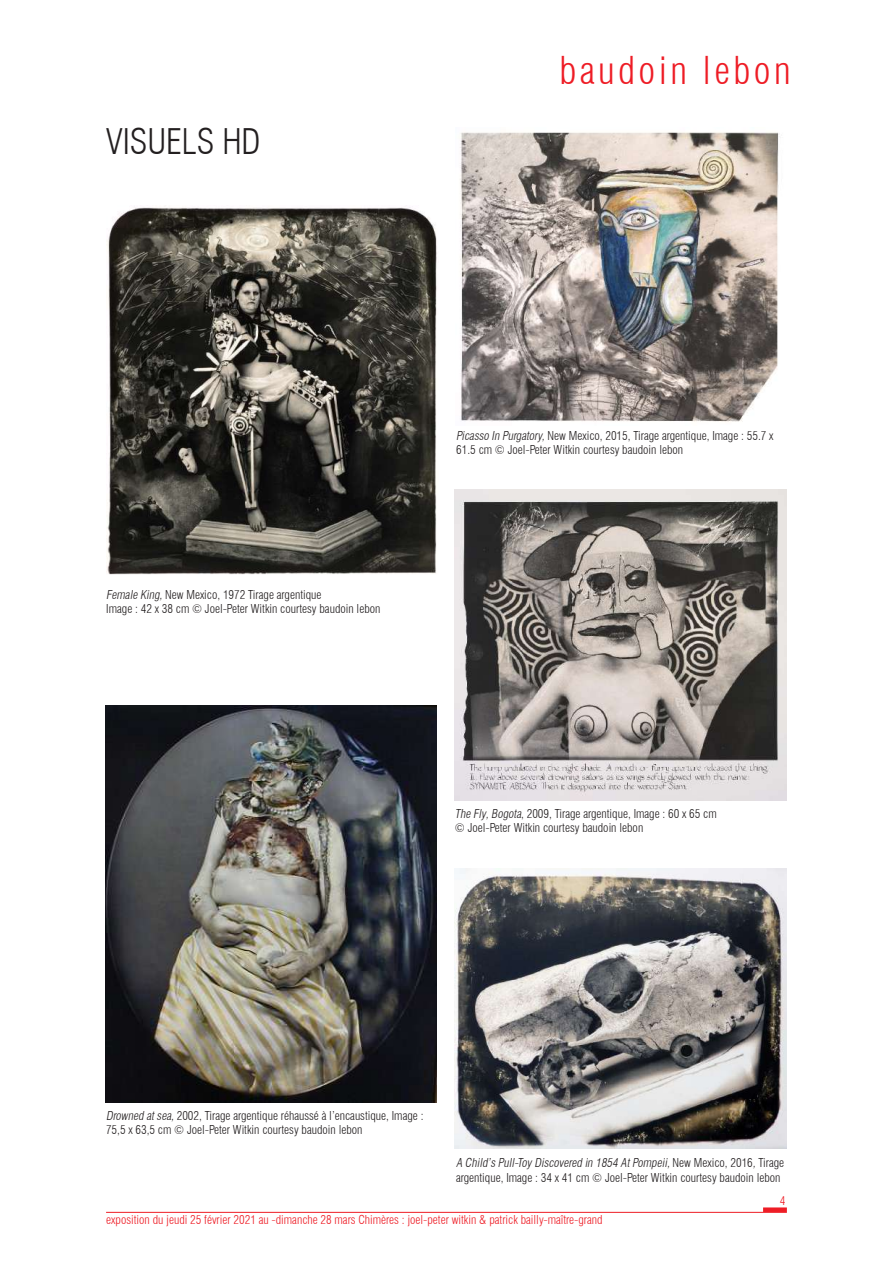
<style>
.page{position:relative;width:893px;height:1263px;background:#fff}
.page>*{position:absolute;margin:0;border:0;box-sizing:border-box;transform-origin:0 0}
.t1{font:300 condensed 37.5px "Swiss 721 BT";letter-spacing:.09em;color:#ee1c25}
.t2{font:300 condensed 34.5px "Swiss 721 BT";color:#231f20}
.t3{font:300 condensed 12px/14.4px "Swiss 721 BT";color:#231f20}
.t4{font:300 condensed 12px "Swiss 721 BT";color:#ee1c25}
.s1{font-style:italic}
</style>
<div class="page">
<hr style="left:106px;top:1212px;width:681px;height:1px;background:#ee1c25">
<div style="left:763px;top:1207px;width:24px;height:5px;background:#ee1c25"></div>
<img style="left:455px;top:490px;width:331px;height:310px">
<img style="left:460px;top:132px;width:319px;height:290px">
<img style="left:455px;top:868px;width:331px;height:280px">
<img style="left:106px;top:706px;width:331px;height:396px">
<img style="left:107px;top:207px;width:330px;height:368px">
<h2 class="t2" style="left:106px;top:121px;width:156px">VISUELS HD</h2>
<h1 class="t1" style="left:560px;top:48px;width:232px">baudoin lebon</h1>
<p class="t3" style="left:106px;top:587px;width:276px"><span class="s1">Female King,</span>New Mexico, 1972 Tirage argentique<br>Image : 42 x 38 cm © Joel-Peter Witkin courtesy baudoin lebon</p>
<p class="t3" style="left:456px;top:428px;width:319px"><span class="s1">Picasso In Purgatory,</span>New Mexico, 2015, Tirage argentique, Image : 55.7 x<br>61.5 cm © Joel-Peter Witkin courtesy baudoin lebon</p>
<p class="t3" style="left:455px;top:806px;width:263px"><span class="s1">The Fly,Bogota</span>, 2009, Tirage argentique, Image : 60 x 65 cm © Joel-Peter Witkin courtesy baudoin lebon</p>
<p class="t3" style="left:106px;top:1108px;width:319px"><span class="s1">Drowned atsea,</span>2002, Tirage argentique réhaussé à l’encaustique, Image :<br>75,5 x 63,5 cm © Joel-Peter Witkin courtesy baudoin lebon</p>
<p class="t3" style="left:456px;top:1156px;width:330px"><span class="s1">A Child’s Pull-Toy Discovered in 1854 AtPompeii,</span>N e w M e x i c o , 2 0 1 6 <span class="s1">,</span>T i ra g e argentique, Image : 34 x 41 cm © Joel-Peter Witkin courtesy baudoin lebon</p>
<p class="t4" style="left:780px;top:1194px;width:7px">4</p>
<p class="t4" style="left:106px;top:1212px;width:498px">exposition du jeudi 25 février 2021 au -dimanche 28 mars Chimères : joel-peter witkin &amp; patrick bailly-maître-grand</p>
</div>
